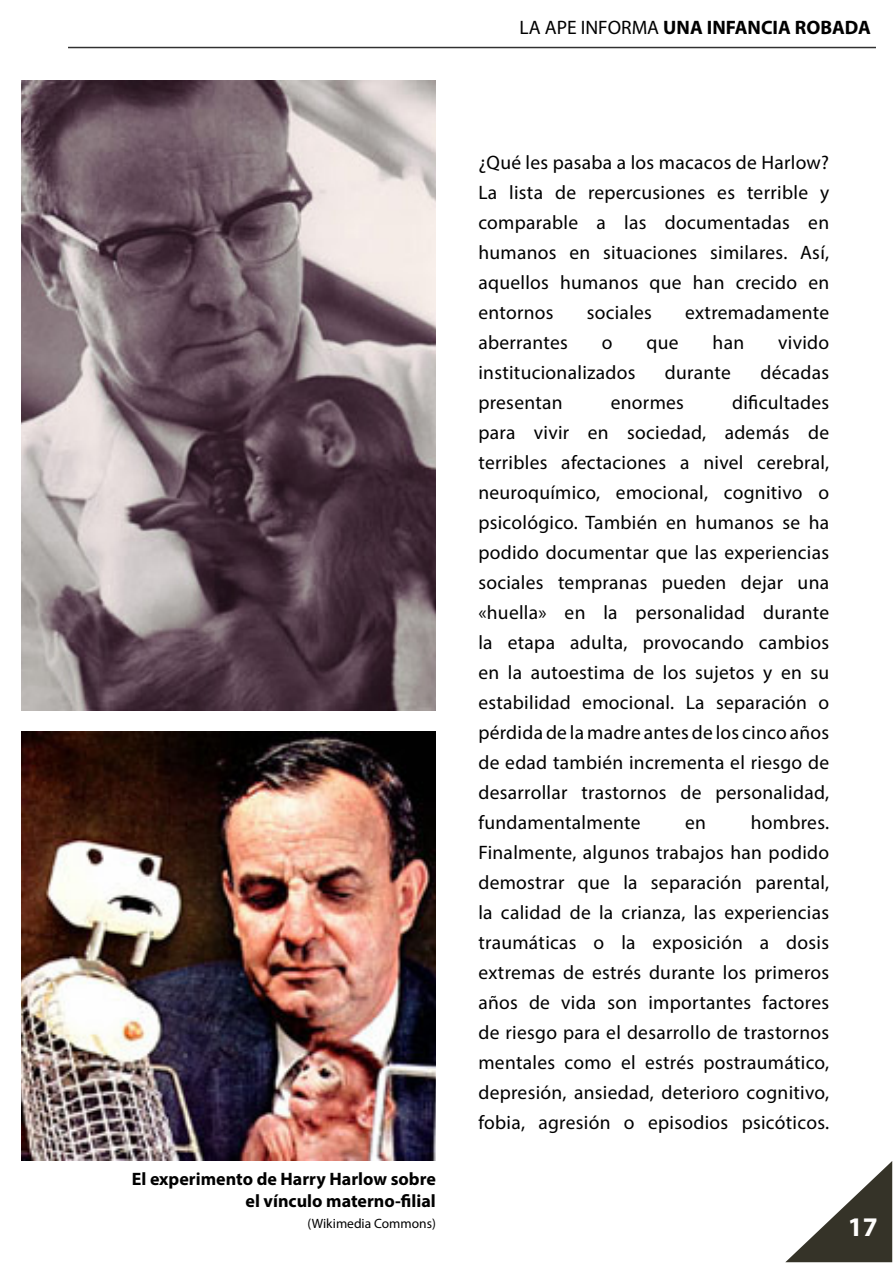
<style>
.page{position:relative;width:893px;height:1263px;background:#fff}
.page>*{position:absolute;margin:0;border:0;box-sizing:border-box;transform-origin:0 0}
.t1{font:700 27px "Myriad Pro";color:#fffefd}
.t2{font:19.5px/30px "Myriad Pro";letter-spacing:.015em;color:#000;text-align:justify}
.t3{font:700 19.5px "Myriad Pro";color:#000}
.t4{font:700 18px/21.6px "Myriad Pro";color:#000;text-align:right}
.t5{font:13.5px "Myriad Pro";color:#000}
.s1{font-weight:400}
</style>
<div class="page">
<hr style="left:68px;top:47px;width:808px;height:1px;background:#000">
<img style="left:21px;top:81px;width:415px;height:630px">
<img style="left:21px;top:732px;width:415px;height:429px">
<svg style="left:785px;top:1161px;width:107px;height:101px"></svg>
<p class="t3" style="left:519px;top:15px;width:353px"><span class="s1">LA APE INFORMA</span> UNA INFANCIA ROBADA</p>
<p class="t2" style="left:478px;top:147px;width:352px">¿Qué les pasaba a los macacos de Harlow?<br>La lista de repercusiones es terrible y comparable a las documentadas en humanos en situaciones similares. Así, aquellos humanos que han crecido en entornos</p>
<p class="t2" style="left:587px;top:297px;width:67px">sociales</p>
<p class="t2" style="left:685px;top:297px;width:146px">extremadamente</p>
<p class="t2" style="left:478px;top:327px;width:91px">aberrantes</p>
<p class="t2" style="left:602px;top:327px;width:12px">o</p>
<p class="t2" style="left:647px;top:327px;width:34px">que</p>
<p class="t2" style="left:713px;top:327px;width:33px">han</p>
<p class="t2" style="left:778px;top:327px;width:53px">vivido</p>
<p class="t2" style="left:478px;top:357px;width:159px">institucionalizados</p>
<p class="t2" style="left:665px;top:357px;width:68px">durante</p>
<p class="t2" style="left:760px;top:357px;width:70px">décadas</p>
<p class="t2" style="left:478px;top:387px;width:86px">presentan</p>
<p class="t2" style="left:611px;top:387px;width:75px">enormes</p>
<p class="t2" style="left:478px;top:387px;width:352px;text-indent:254px">dificultades para vivir en sociedad, además de terribles afectaciones a nivel cerebral, neuroquímico, emocional, cognitivo o psicológico. También en humanos se ha podido documentar que las experiencias sociales tempranas pueden dejar una «huella» en la personalidad durante la etapa adulta, provocando cambios en la autoestima de los sujetos y en su estabilidad emocional. La separación o pérdida de la madre antes de los cinco años de edad también incrementa el riesgo de desarrollar trastornos de personalidad, fundamentalmente</p>
<p class="t2" style="left:478px;top:807px;width:352px;text-indent:272px">hombres.<br>Finalmente, algunos trabajos han podido demostrar que la separación parental, la calidad de la crianza, las experiencias traumáticas o la exposición a dosis extremas de estrés durante los primeros años de vida son importantes factores de riesgo para el desarrollo de trastornos mentales como el estrés postraumático, depresión, ansiedad, deterioro cognitivo, fobia, agresión o episodios psicóticos.</p>
<p class="t2" style="left:685px;top:807px;width:22px">en</p>
<p class="t4" style="left:132px;top:1168px;width:306px">El experimento de Harry Harlow sobre el vínculo materno-filial</p>
<p class="t5" style="left:307px;top:1215px;width:130px">(Wikimedia Commons)</p>
<h1 class="t1" style="left:848px;top:1209px;width:31px">17</h1>
</div>
